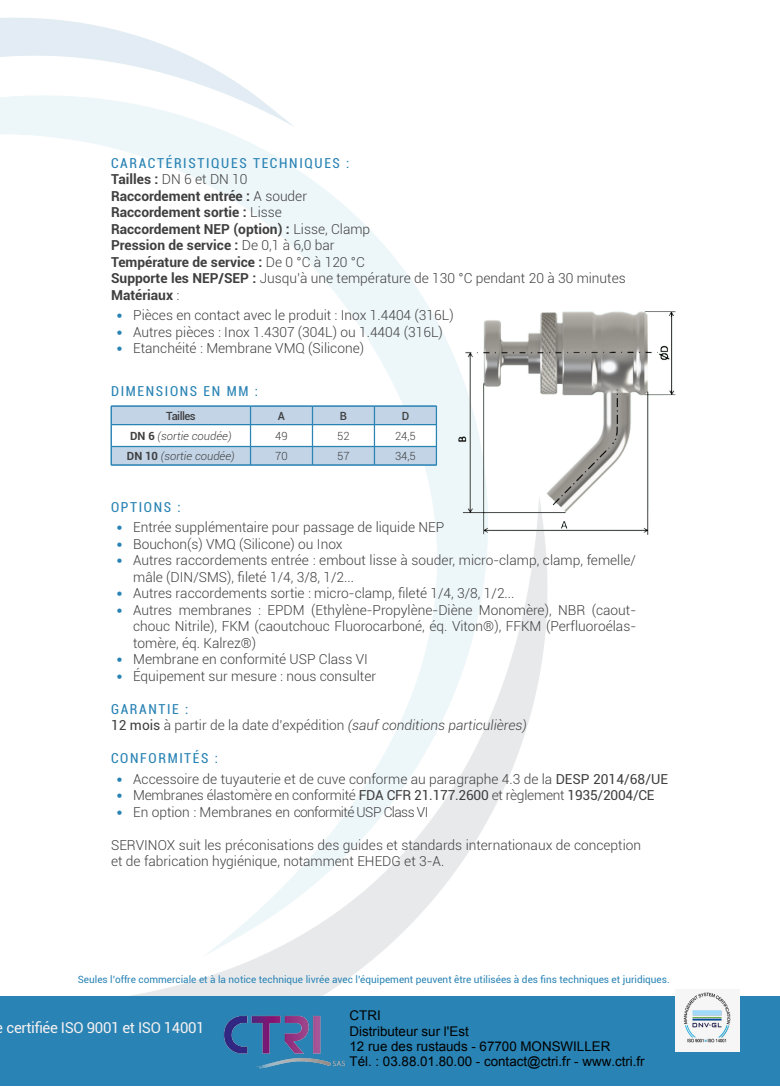
<style>
.page{position:relative;width:780px;height:1088px;background:#fff}
.page>*{position:absolute;margin:0;border:0;box-sizing:border-box;transform-origin:0 0}
.t1{font:15px "Roboto";letter-spacing:-.025em;color:#f3f0f1}
.t2{font:300 13.75px/16.5px "Roboto";color:#403f40}
.t3{font:700 13.75px "Roboto";color:#403f40}
.t4{font:condensed 13.75px "Roboto";letter-spacing:.12em;color:#2983b4}
.t5{font:300 13.75px "Roboto";letter-spacing:-.02em;color:#403f40}
.t6{font:italic 300 13.75px "Roboto";color:#403f40}
.t7{font:300 13.75px "Roboto";letter-spacing:-.04em;color:#403f40}
.t8{font:13.75px "Calibri";color:#2983b4}
.t9{font:13.38px/15.4px "Arial";color:#000}
.t10{font:italic 300 11.25px "Roboto";color:#403f40}
.t11{font:300 11.25px "Roboto";color:#403f40}
.t12{font:500 11.25px "Roboto";letter-spacing:-.05em;color:#403f40}
.t13{font:10px "Roboto";color:#2983b4}
.s1{font-weight:700}
.s2{font-weight:300}
.s3{font-weight:700;font-style:normal}
.s4{font-weight:400;font-style:normal}
.s5{font-style:normal}
.s6{font-weight:400}
</style>
<div class="page">
<img style="left:0;top:18px;width:547px;height:978px">
<div style="left:0;top:996px;width:780px;height:89px;background:#2983b4"></div>
<img style="left:675px;top:992px;width:64px;height:59px">
<svg style="left:111px;top:406px;width:326px;height:59px"></svg>
<hr style="left:111px;top:465px;width:139px;height:1px;background:#2983b4">
<hr style="left:250px;top:465px;width:62px;height:1px;background:#2983b4">
<hr style="left:312px;top:465px;width:62px;height:1px;background:#2983b4">
<hr style="left:374px;top:465px;width:62px;height:1px;background:#2983b4">
<img style="left:458px;top:312px;width:217px;height:223px">
<img style="left:224px;top:1015px;width:121px;height:53px">
<p class="t4" style="left:111px;top:153px;width:240px">CARACTÉRISTIQUES TECHNIQUES :</p>
<p class="t2" style="left:111px;top:171px;width:138px"><span class="s1">Tailles :</span> DN 6 et DN 10</p>
<p class="t3" style="left:111px;top:186px;width:197px">Raccordement entrée : <span class="s2">A souder</span></p>
<p class="t3" style="left:111px;top:203px;width:172px">Raccordement sortie : <span class="s2">Lisse</span></p>
<p class="t3" style="left:111px;top:219px;width:261px">Raccordement NEP (option) : <span class="s2">Lisse, Clamp</span></p>
<p class="t3" style="left:111px;top:236px;width:225px">Pression de service : <span class="s2">De 0,1 à 6,0 bar</span></p>
<p class="t3" style="left:111px;top:252px;width:255px">Température de service : <span class="s2">De 0 °C à 120 °C</span></p>
<p class="t2" style="left:111px;top:270px;width:516px"><span class="s1">Supporte les NEP/SEP :</span> Jusqu’à une température de 130 °C pendant 20 à 30 minutes</p>
<p class="t3" style="left:111px;top:285px;width:70px">Matériaux <span class="s2">:</span></p>
<p class="t8" style="left:116px;top:306px;width:8px">•</p>
<p class="t8" style="left:116px;top:323px;width:8px">•</p>
<p class="t8" style="left:116px;top:339px;width:8px">•</p>
<p class="t2" style="left:133px;top:307px;width:322px">Pièces en contact avec le produit : Inox 1.4404 (316L)</p>
<p class="t2" style="left:133px;top:323px;width:311px">Autres pièces : Inox 1.4307 (304L) ou 1.4404 (316L)</p>
<p class="t2" style="left:133px;top:340px;width:232px">Etanchéité : Membrane VMQ (Silicone)</p>
<p class="t4" style="left:111px;top:382px;width:148px">DIMENSIONS EN MM :</p>
<p class="t12" style="left:166px;top:408px;width:31px">Tailles</p>
<p class="t12" style="left:278px;top:408px;width:9px">A</p>
<p class="t12" style="left:340px;top:408px;width:9px">B</p>
<p class="t12" style="left:401px;top:408px;width:9px">D</p>
<p class="t10" style="left:130px;top:428px;width:103px"><span class="s3">DN 6</span> (sortie coudée)</p>
<p class="t11" style="left:275px;top:428px;width:14px">49</p>
<p class="t11" style="left:337px;top:428px;width:14px">52</p>
<p class="t11" style="left:395px;top:428px;width:22px">24,5</p>
<p class="t10" style="left:127px;top:448px;width:109px"><span class="s3">DN 10</span> (sortie coudée)</p>
<p class="t11" style="left:275px;top:448px;width:14px">70</p>
<p class="t11" style="left:337px;top:448px;width:14px">57</p>
<p class="t11" style="left:395px;top:448px;width:22px">34,5</p>
<p class="t4" style="left:111px;top:497px;width:71px">OPTIONS :</p>
<p class="t8" style="left:116px;top:518px;width:8px">•</p>
<p class="t8" style="left:116px;top:534px;width:8px">•</p>
<p class="t8" style="left:116px;top:551px;width:8px">•</p>
<p class="t8" style="left:116px;top:584px;width:8px">•</p>
<p class="t8" style="left:116px;top:600px;width:8px">•</p>
<p class="t2" style="left:133px;top:519px;width:312px">Entrée supplémentaire pour passage de liquide NEP</p>
<p class="t2" style="left:133px;top:535px;width:211px">Bouchon(s) VMQ (Silicone) ou Inox</p>
<p class="t2" style="left:133px;top:552px;width:504px">Autres raccordements entrée : embout lisse à souder, micro-clamp, clamp, femelle/ mâle (DIN/SMS), fileté 1/4, 3/8, 1/2...</p>
<p class="t2" style="left:133px;top:585px;width:383px">Autres raccordements sortie : micro-clamp, fileté 1/4, 3/8, 1/2...</p>
<p class="t2" style="left:133px;top:601px;width:504px;text-align:justify">Autres membranes : EPDM (Ethylène-Propylène-Diène Monomère), NBR (caout&shy;chouc Nitrile), FKM (caoutchouc Fluorocarboné, éq. Viton®), FFKM (Perfluoroélas&shy;tomère, éq. Kalrez®)</p>
<p class="t2" style="left:133px;top:651px;width:236px">Membrane en conformité USP Class VI</p>
<p class="t2" style="left:133px;top:667px;width:244px">Équipement sur mesure : nous consulter</p>
<p class="t4" style="left:111px;top:699px;width:79px">GARANTIE :</p>
<p class="t6" style="left:111px;top:716px;width:417px"><span class="s4">12 mois</span> <span class="s5">à partir de la date d’expédition</span> (sauf conditions particulières)</p>
<p class="t4" style="left:111px;top:749px;width:109px">CONFORMITÉS :</p>
<p class="t8" style="left:116px;top:769px;width:8px">•</p>
<p class="t8" style="left:116px;top:786px;width:8px">•</p>
<p class="t8" style="left:116px;top:802px;width:8px">•</p>
<p class="t8" style="left:116px;top:650px;width:8px">•</p>
<p class="t8" style="left:116px;top:666px;width:8px">•</p>
<p class="t2" style="left:133px;top:770px;width:536px">Accessoire de tuyauterie et de cuve conforme au paragraphe 4.3 de la <span class="s6">DESP 2014/68/UE</span></p>
<p class="t5" style="left:133px;top:786px;width:523px">Membranes élastomère en conformité <span class="s6">FDA CFR 21.177.2600</span> et règlement <span class="s6">1935/2004/CE</span></p>
<p class="t7" style="left:133px;top:802px;width:297px">En option : Membranes en conformité USP Class VI</p>
<p class="t2" style="left:111px;top:836px;width:531px">SERVINOX suit les préconisations des guides et standards internationaux de conception et de fabrication hygiénique, notamment EHEDG et 3-A.</p>
<p class="t13" style="left:78px;top:972px;width:593px">Seules l’offre commerciale et à la notice technique livrée avec l’équipement peuvent être utilisées à des fins techniques et juridiques.</p>
<p class="t1" style="left:7px;top:1017px;width:199px">certifiée ISO 9001 et ISO 14001</p>
<p class="t9" style="left:349px;top:1008px;width:297px">CTRI<br>Distributeur sur l'Est<br>12 rue des rustauds - 67700 MONSWILLER<br>Tél. : 03.88.01.80.00 - contact@ctri.fr - www.ctri.fr</p>
</div>
